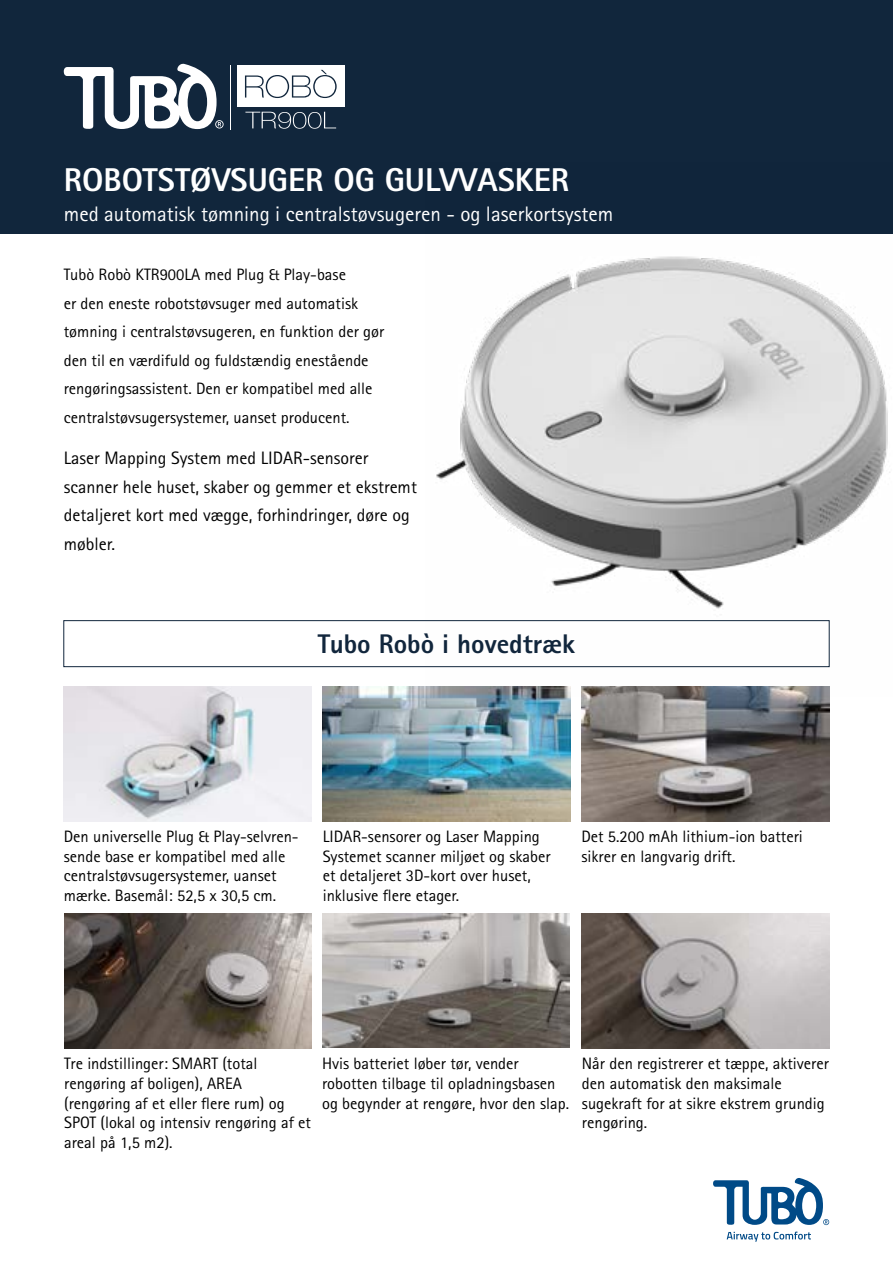
<style>
.page{position:relative;width:893px;height:1263px;background:#fff}
.page>*{position:absolute;margin:0;border:0;box-sizing:border-box;transform-origin:0 0}
.t1{font:800 33px "Rotis Sans Serif Std";color:#fff}
.t2{font:800 27px "Rotis Sans Serif Std";color:#11263c}
.t3{font:21px "Rotis Sans Serif Std";color:#fff}
.t4{font:18px/28.5px "Rotis Sans Serif Std";color:#000}
.t5{font:16.5px/19.8px "Rotis Sans Serif Std";color:#000}
</style>
<div class="page">
<img style="left:581px;top:696px;width:248px;height:125px">
<div style="left:0;top:0;width:893px;height:234px;background:#11263c"></div>
<img style="left:425px;top:256px;width:465px;height:440px">
<svg style="left:713px;top:1178px;width:116px;height:47px"></svg>
<svg style="left:727px;top:1231px;width:84px;height:11px"></svg>
<img style="left:64px;top:687px;width:247px;height:134px">
<img style="left:323px;top:687px;width:247px;height:134px">
<img style="left:322px;top:913px;width:248px;height:134px">
<img style="left:582px;top:913px;width:248px;height:135px">
<img style="left:64px;top:913px;width:248px;height:135px">
<svg style="left:64px;top:63px;width:160px;height:66px"></svg>
<hr style="left:230px;top:65px;width:1px;height:64px;background:#fff">
<div style="left:237px;top:65px;width:107px;height:42px;background:#fff"></div>
<svg style="left:245px;top:75px;width:19px;height:23px"></svg>
<svg style="left:266px;top:75px;width:23px;height:23px"></svg>
<div style="left:267px;top:76px;width:21px;height:21px;background:#fff;border-radius:50%"></div>
<svg style="left:292px;top:75px;width:19px;height:23px"></svg>
<svg style="left:313px;top:75px;width:24px;height:23px"></svg>
<div style="left:315px;top:76px;width:20px;height:21px;background:#fff;border-radius:50%"></div>
<svg style="left:321px;top:70px;width:6px;height:4px"></svg>
<svg style="left:245px;top:112px;width:91px;height:17px"></svg>
<div style="left:63px;top:620px;width:767px;height:47px;border:1px solid #11263c"></div>
<h1 class="t1" style="left:64px;top:159px;width:507px">ROBOTSTØVSUGER OG GULVVASKER</h1>
<p class="t3" style="left:64px;top:201px;width:551px">med automatisk tømning i centralstøvsugeren - og laserkortsystem</p>
<p class="t5" style="left:64px;top:260px;width:322px;line-height:28.5px">Tubò Robò KTR900LA med Plug &amp; Play-base<br>er den eneste robotstøvsuger med automatisk tømning i centralstøvsugeren, en funktion der gør den til en værdifuld og fuldstændig enestående rengøringsassistent. Den er kompatibel med alle centralstøvsugersystemer, uanset producent.</p>
<p class="t4" style="left:64px;top:444px;width:355px">Laser Mapping System med LIDAR-sensorer scanner hele huset, skaber og gemmer et ekstremt detaljeret kort med vægge, forhindringer, døre og møbler.</p>
<h2 class="t2" style="left:318px;top:627px;width:259px">Tubo Robò i hovedtræk</h2>
<p class="t5" style="left:64px;top:826px;width:236px">Den universelle Plug &amp; Play-selvren&shy;sende base er kompatibel med alle centralstøvsugersystemer, uanset mærke. Basemål: 52,5 x 30,5 cm.</p>
<p class="t5" style="left:581px;top:826px;width:223px">Det 5.200 mAh lithium-ion batteri sikrer en langvarig drift.</p>
<p class="t5" style="left:323px;top:826px;width:229px">LIDAR-sensorer og Laser Mapping<br>Systemet scanner miljøet og skaber et detaljeret 3D-kort over huset, inklusive flere etager.</p>
<p class="t5" style="left:64px;top:1053px;width:248px">Tre indstillinger: SMART (total rengøring af boligen), AREA (rengøring af et eller flere rum) og<br>SPOT (lokal og intensiv rengøring af et areal på 1,5 m2).</p>
<p class="t5" style="left:322px;top:1053px;width:249px">Hvis batteriet løber tør, vender robotten tilbage til opladningsbasen og begynder at rengøre, hvor den slap.</p>
<p class="t5" style="left:582px;top:1053px;width:249px">Når den registrerer et tæppe, aktiverer den automatisk den maksimale sugekraft for at sikre ekstrem grundig rengøring.</p>
</div>
